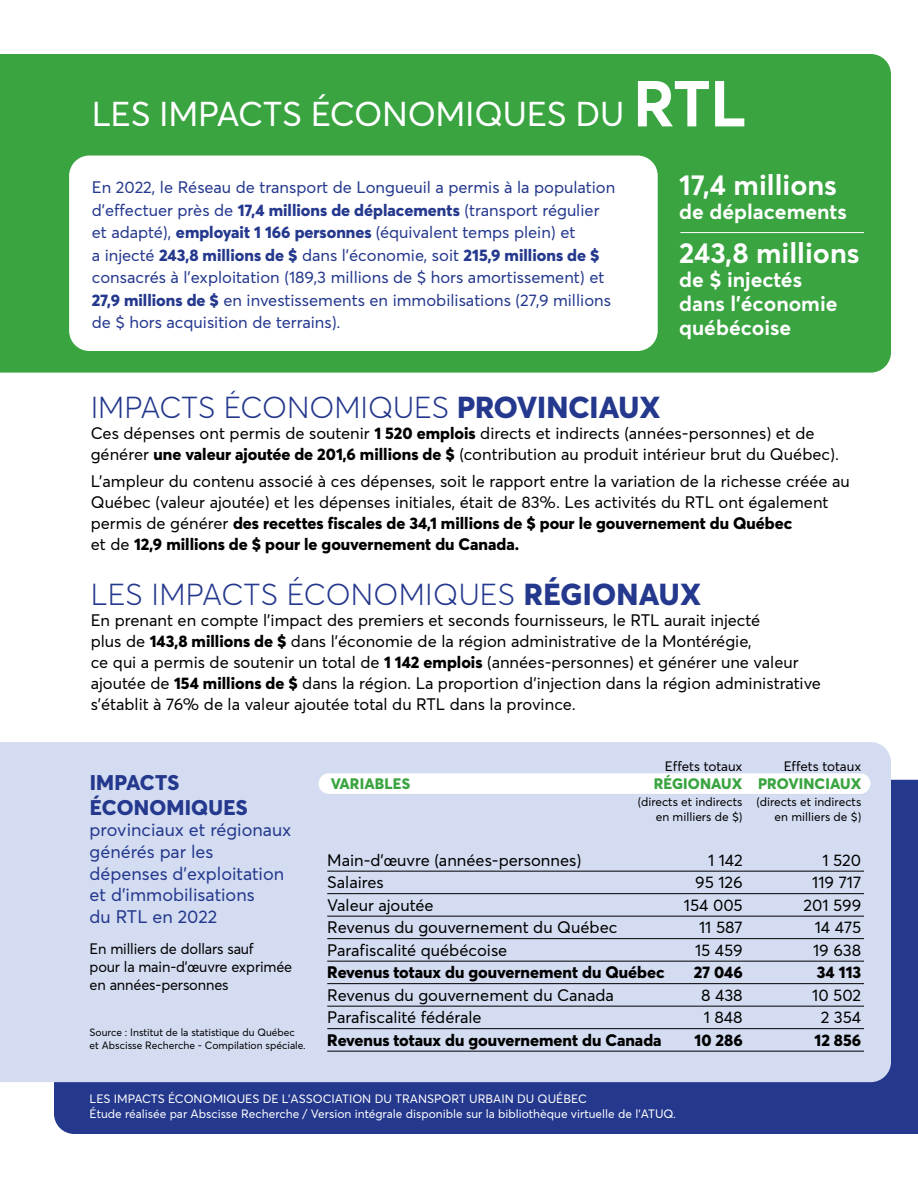
<style>
.page{position:relative;width:918px;height:1188px;background:#fff}
.page>*{position:absolute;margin:0;border:0;box-sizing:border-box;transform-origin:0 0}
.t1{font:34.05px "Averta";letter-spacing:-.01em;color:#fff}
.t2{font:300 30px "Averta";color:#24388d}
.t3{font:700 28.5px "Averta";color:#fff}
.t4{font:700 21px/24px "Averta";color:#fff}
.t5{font:800 21px/25.2px "Averta";letter-spacing:.01em;color:#24388d}
.t6{font:18px/21.6px "Averta";color:#24388d}
.t7{font:16.5px/21px "Averta";color:#000}
.t8{font:16.5px/22.5px "Averta";color:#24388d}
.t9{font:800 16.5px "Averta";color:#000}
.t10{font:15px/18px "Averta";letter-spacing:-.01em;color:#000}
.t11{font:800 15px "Averta";letter-spacing:.01em;color:#39a440}
.t12{font:13.5px "Averta";letter-spacing:-.005em;color:#000}
.t13{font:12px/14.4px "Averta";color:#fff}
.t14{font:12px/14.4px "Averta";color:#000;text-align:right}
.t15{font:10.5px/12.6px "Averta";color:#000}
.s1{font-weight:700;font-size:63.9px}
.s2{font-weight:800}
</style>
<div class="page">
<div style="left:54px;top:780px;width:864px;height:354px;background:#24388d"></div>
<div style="left:0;top:742px;width:891px;height:340px;background:#d3dcf1"></div>
<div style="left:319px;top:773px;width:551px;height:21px;background:#fff;border-radius:10px"></div>
<hr style="left:327px;top:871px;width:537px;height:1px;background:#000">
<hr style="left:327px;top:893px;width:537px;height:1px;background:#000">
<hr style="left:327px;top:916px;width:537px;height:1px;background:#000">
<hr style="left:327px;top:938px;width:537px;height:1px;background:#000">
<hr style="left:327px;top:961px;width:537px;height:1px;background:#000">
<hr style="left:327px;top:983px;width:537px;height:1px;background:#000">
<hr style="left:327px;top:1006px;width:537px;height:1px;background:#000">
<hr style="left:327px;top:1028px;width:537px;height:1px;background:#000">
<hr style="left:327px;top:1051px;width:537px;height:1px;background:#000">
<div style="left:0;top:54px;width:891px;height:319px;background:#39a440"></div>
<div style="left:69px;top:156px;width:589px;height:195px;background:#fff;border-radius:20px"></div>
<hr style="left:680px;top:232px;width:184px;height:1px;background:#fff">
<h1 class="t1" style="left:92px;top:93px;width:656px">LES IMPACTS ÉCONOMIQUES DU <span class="s1">RTL</span></h1>
<p class="t8" style="left:92px;top:176px;width:525px">En 2022, le Réseau de transport de Longueuil a permis à la population d’effectuer près de <span class="s2">17,4 millions de déplacements</span> (transport régulier et adapté), <span class="s2">employait 1 166 personnes</span> (équivalent temps plein) et<br>a injecté <span class="s2">243,8 millions de $</span> dans l’économie, soit <span class="s2">215,9 millions de $ </span>consacrés à l’exploitation (189,3 millions de $ hors amortissement) et <span class="s2">27,9 millions de $</span> en investissements en immobilisations (27,9 millions de $ hors acquisition de terrains).</p>
<h3 class="t3" style="left:679px;top:167px;width:159px">17,4 millions</h3>
<p class="t4" style="left:679px;top:199px;width:169px">de déplacements</p>
<h3 class="t3" style="left:679px;top:235px;width:182px">243,8 millions</h3>
<p class="t4" style="left:679px;top:267px;width:160px">de $ injectés dans l’économie québécoise</p>
<h2 class="t2" style="left:91px;top:389px;width:571px">IMPACTS ÉCONOMIQUES <span class="s2">PROVINCIAUX</span></h2>
<p class="t7" style="left:91px;top:422px;width:750px">Ces dépenses ont permis de soutenir <span class="s2">1 520 emplois</span> directs et indirects (années-personnes) et de générer <span class="s2">une valeur ajoutée de 201,6 millions de $</span> (contribution au produit intérieur brut du Québec).</p>
<p class="t7" style="left:91px;top:471px;width:761px">L’ampleur du contenu associé à ces dépenses, soit le rapport entre la variation de la richesse créée au Québec (valeur ajoutée) et les dépenses initiales, était de 83%. Les activités du RTL ont également permis de générer <span class="s2">des recettes fiscales de 34,1 millions de $ pour le gouvernement du Québec<br></span>et de <span class="s2">12,9 millions de $ pour le gouvernement du Canada.</span></p>
<h2 class="t2" style="left:91px;top:576px;width:612px">LES IMPACTS ÉCONOMIQUES <span class="s2">RÉGIONAUX</span></h2>
<p class="t7" style="left:91px;top:610px;width:732px">En prenant en compte l’impact des premiers et seconds fournisseurs, le RTL aurait injecté<br>plus de <span class="s2">143,8 millions de $</span> dans l’économie de la région administrative de la Montérégie,<br>ce qui a permis de soutenir un total de <span class="s2">1 142 emplois</span> (années-personnes) et générer une valeur ajoutée de <span class="s2">154 millions de $</span> dans la région. La proportion d’injection dans la région administrative s’établit à 76% de la valeur ajoutée total du RTL dans la province.</p>
<p class="t5" style="left:90px;top:769px;width:159px">IMPACTS<br>ÉCONOMIQUES</p>
<p class="t6" style="left:90px;top:819px;width:203px">provinciaux et régionaux générés par les dépenses d’exploitation et d’immobilisations<br>du RTL en 2022</p>
<p class="t10" style="left:90px;top:940px;width:204px">En milliers de dollars sauf<br>pour la main-d’œuvre exprimée en années-personnes</p>
<p class="t15" style="left:90px;top:1026px;width:218px">Source : Institut de la statistique du Québec et Abscisse Recherche - Compilation spéciale.</p>
<p class="t11" style="left:331px;top:774px;width:81px">VARIABLES</p>
<p class="t12" style="left:665px;top:758px;width:79px">Effets totaux</p>
<p class="t11" style="left:654px;top:774px;width:90px">RÉGIONAUX</p>
<p class="t14" style="left:638px;top:795px;width:106px">(directs et indirects en milliers de $)</p>
<p class="t12" style="left:784px;top:758px;width:79px">Effets totaux</p>
<p class="t11" style="left:758px;top:774px;width:105px">PROVINCIAUX</p>
<p class="t14" style="left:757px;top:795px;width:106px">(directs et indirects en milliers de $)</p>
<p class="t7" style="left:327px;top:849px;width:256px">Main-d’œuvre (années-personnes)</p>
<p class="t7" style="left:708px;top:849px;width:36px">1 142</p>
<p class="t7" style="left:822px;top:849px;width:40px">1 520</p>
<p class="t7" style="left:327px;top:872px;width:58px">Salaires</p>
<p class="t7" style="left:695px;top:872px;width:49px">95 126</p>
<p class="t7" style="left:812px;top:872px;width:50px">119 717</p>
<p class="t7" style="left:327px;top:895px;width:108px">Valeur ajoutée</p>
<p class="t7" style="left:684px;top:895px;width:60px">154 005</p>
<p class="t7" style="left:804px;top:895px;width:59px">201 599</p>
<p class="t7" style="left:327px;top:917px;width:292px">Revenus du gouvernement du Québec</p>
<p class="t7" style="left:699px;top:917px;width:45px">11 587</p>
<p class="t7" style="left:815px;top:917px;width:48px">14 475</p>
<p class="t7" style="left:327px;top:940px;width:182px">Parafiscalité québécoise</p>
<p class="t7" style="left:695px;top:940px;width:49px">15 459</p>
<p class="t7" style="left:813px;top:940px;width:50px">19 638</p>
<p class="t9" style="left:327px;top:962px;width:339px">Revenus totaux du gouvernement du Québec</p>
<p class="t9" style="left:694px;top:962px;width:50px">27 046</p>
<p class="t9" style="left:817px;top:962px;width:46px">34 113</p>
<p class="t7" style="left:327px;top:985px;width:288px">Revenus du gouvernement du Canada</p>
<p class="t7" style="left:701px;top:985px;width:43px">8 438</p>
<p class="t7" style="left:812px;top:985px;width:51px">10 502</p>
<p class="t7" style="left:327px;top:1007px;width:156px">Parafiscalité fédérale</p>
<p class="t7" style="left:704px;top:1007px;width:41px">1 848</p>
<p class="t7" style="left:821px;top:1007px;width:42px">2 354</p>
<p class="t9" style="left:327px;top:1030px;width:336px">Revenus totaux du gouvernement du Canada</p>
<p class="t9" style="left:695px;top:1030px;width:50px">10 286</p>
<p class="t9" style="left:815px;top:1030px;width:48px">12 856</p>
<p class="t13" style="left:90px;top:1092px;width:588px">LES IMPACTS ÉCONOMIQUES DE L’ASSOCIATION DU TRANSPORT URBAIN DU QUÉBEC<br>Étude réalisée par Abscisse Recherche / Version intégrale disponible sur la bibliothèque virtuelle de l’ATUQ.</p>
</div>
